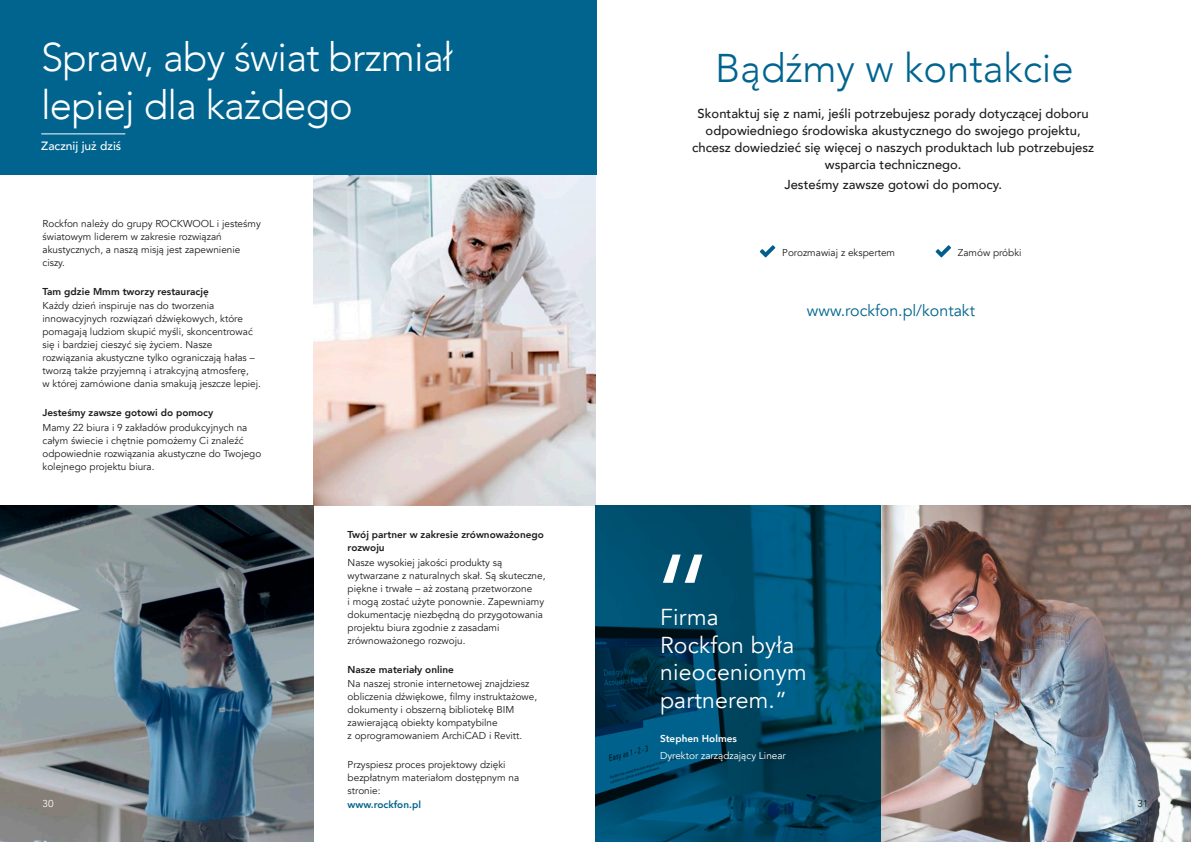
<style>
.page{position:relative;width:1191px;height:842px;background:#fff}
.page>*{position:absolute;margin:0;border:0;box-sizing:border-box;transform-origin:0 0}
.t1{font:120px "Avenir";color:#fff}
.t2{font:300 40px/48px "Avenir";letter-spacing:-.02em;color:#fff}
.t3{font:300 40px "Avenir";color:#00648f}
.t4{font:23px/27.6px "Avenir";letter-spacing:.01em;color:#fff}
.t5{font:16px "Avenir";color:#00648f}
.t6{font:500 13px/16.9px "Avenir";color:#1d1d1b;text-align:center}
.t7{font:500 12px "Avenir";color:#fff}
.t8{font:10px/13px "Avenir";color:#1d1d1b}
.t9{font:800 10px/13px "Avenir";color:#1d1d1b}
.t10{font:10px "Avenir";color:#fff}
.t11{font:800 10px "Avenir";color:#00648f}
.t12{font:800 10px "Avenir";color:#fff}
</style>
<div class="page">
<img style="left:314px;top:174px;width:281px;height:331px">
<div style="left:0;top:0;width:596px;height:174px;background:#00648f"></div>
<img style="left:0;top:505px;width:314px;height:337px">
<img style="left:881px;top:505px;width:310px;height:337px">
<svg style="left:595px;top:505px;width:286px;height:337px;background:#004a6a"></svg>
<hr style="left:41px;top:133px;width:84px;height:1px;background:#fff">
<svg style="left:760px;top:245px;width:15px;height:12px"></svg>
<svg style="left:935px;top:245px;width:16px;height:12px"></svg>
<h2 class="t2" style="left:41px;top:33px;width:413px">Spraw, aby świat brzmiał lepiej dla każdego</h2>
<p class="t7" style="left:41px;top:136px;width:81px">Zacznij już dziś</p>
<p class="t8" style="left:43px;top:217px;width:220px">Rockfon należy do grupy ROCKWOOL i jesteśmy światowym liderem w zakresie rozwiązań akustycznych, a naszą misją jest zapewnienie ciszy.</p>
<p class="t9" style="left:43px;top:285px;width:168px">Tam gdzie Mmm tworzy restaurację</p>
<p class="t8" style="left:43px;top:300px;width:220px">Każdy dzień inspiruje nas do tworzenia innowacyjnych rozwiązań dźwiękowych, które pomagają ludziom skupić myśli, skoncentrować się i bardziej cieszyć się życiem. Nasze rozwiązania akustyczne tylko ograniczają hałas – tworzą także przyjemną i atrakcyjną atmosferę,<br>w której zamówione dania smakują jeszcze lepiej.</p>
<p class="t9" style="left:43px;top:406px;width:172px">Jesteśmy zawsze gotowi do pomocy</p>
<p class="t8" style="left:43px;top:421px;width:220px">Mamy 22 biura i 9 zakładów produkcyjnych na całym świecie i chętnie pomożemy Ci znaleźć odpowiednie rozwiązania akustyczne do Twojego kolejnego projektu biura.</p>
<h2 class="t3" style="left:715px;top:45px;width:360px">Bądźmy w kontakcie</h2>
<h3 class="t6" style="left:692px;top:105px;width:403px">Skontaktuj się z nami, jeśli potrzebujesz porady dotyczącej doboru odpowiedniego środowiska akustycznego do swojego projektu, chcesz dowiedzieć się więcej o naszych produktach lub potrzebujesz wsparcia technicznego.</h3>
<h3 class="t6" style="left:784px;top:175px;width:219px">Jesteśmy zawsze gotowi do pomocy.</h3>
<p class="t8" style="left:782px;top:246px;width:114px">Porozmawiaj z ekspertem</p>
<p class="t8" style="left:958px;top:246px;width:65px">Zamów próbki</p>
<h3 class="t5" style="left:807px;top:301px;width:169px">www.rockfon.pl/kontakt</h3>
<p class="t9" style="left:348px;top:528px;width:198px">Twój partner w zakresie zrównoważonego rozwoju</p>
<p class="t8" style="left:348px;top:556px;width:199px">Nasze wysokiej jakości produkty są wytwarzane z naturalnych skał. Są skuteczne, piękne i trwałe – aż zostaną przetworzone<br>i mogą zostać użyte ponownie. Zapewniamy dokumentację niezbędną do przygotowania projektu biura zgodnie z zasadami zrównoważonego rozwoju.</p>
<p class="t9" style="left:348px;top:663px;width:108px">Nasze materiały online</p>
<p class="t8" style="left:348px;top:677px;width:191px">Na naszej stronie internetowej znajdziesz obliczenia dźwiękowe, filmy instruktażowe, dokumenty i obszerną bibliotekę BIM zawierającą obiekty kompatybilne<br>z oprogramowaniem ArchiCAD i Revitt.</p>
<p class="t8" style="left:348px;top:758px;width:173px">Przyspiesz proces projektowy dzięki bezpłatnym materiałom dostępnym na stronie:</p>
<p class="t11" style="left:348px;top:797px;width:75px">www.rockfon.pl</p>
<h1 class="t1" style="left:651px;top:527px;width:64px">“</h1>
<h3 class="t4" style="left:660px;top:604px;width:148px">Firma<br>Rockfon była nieocenionym partnerem.”</h3>
<p class="t12" style="left:660px;top:731px;width:78px">Stephen Holmes</p>
<p class="t10" style="left:660px;top:749px;width:127px">Dyrektor zarządzający Linear</p>
<p class="t10" style="left:43px;top:797px;width:13px">30</p>
<p class="t8" style="left:1137px;top:797px;width:13px">31</p>
</div>
